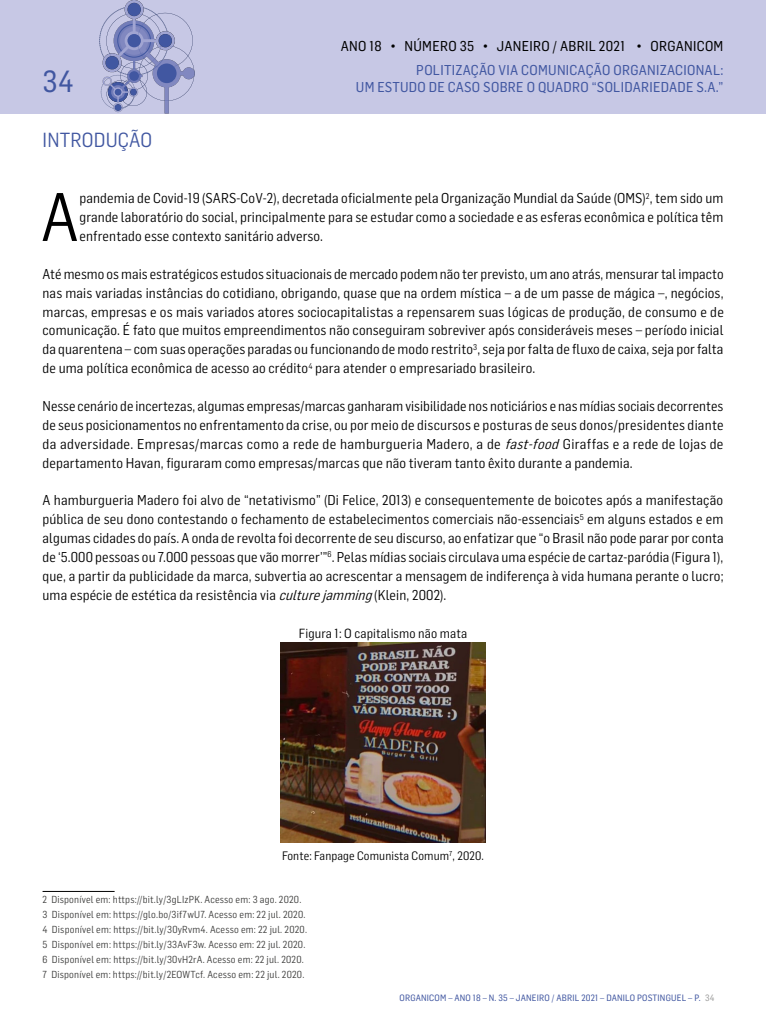
<style>
.page{position:relative;width:766px;height:1021px;background:#fff}
.page>*{position:absolute;margin:0;border:0;box-sizing:border-box;transform-origin:0 0}
.t1{font:67px "Flama Semicondensed";color:#000}
.t2{font:30px "Flama Semicondensed Basic";color:#4157a1}
.t3{font:20px "Flama Semicondensed";letter-spacing:.01em;color:#4157a1}
.t4{font:14px/18.9px "Flama Semicondensed";letter-spacing:.01em;color:#000;text-align:justify}
.t5{font:14px "Flama Semicondensed Basic";letter-spacing:.02em;color:#4157a1}
.t6{font:14px "Flama Semicondensed Basic";letter-spacing:.02em;color:#000}
.t7{font:13px "Flama Semicondensed";letter-spacing:.01em;color:#000}
.t8{font:12px "Flama Semicondensed";letter-spacing:.01em;color:#000}
.t9{font:10px/14.8px "Flama Semicondensed";letter-spacing:.02em;color:#3c3c3b}
.t10{font:9px "Flama Semicondensed Basic";letter-spacing:.02em;color:#4157a1}
.s1{font-style:italic}
.s2{color:#9d9d9c}
</style>
<div class="page">
<div style="left:0;top:0;width:765px;height:113px;background:#c7c8e5"></div>
<svg style="left:99px;top:0;width:96px;height:113px"></svg>
<img style="left:280px;top:643px;width:205px;height:199px">
<hr style="left:43px;top:890px;width:72px;height:1px;background:#000">
<p class="t6" style="left:341px;top:37px;width:384px">ANO 18 • NÚMERO 35 • JANEIRO / ABRIL 2021 • ORGANICOM</p>
<p class="t5" style="left:416px;top:61px;width:308px">POLITIZAÇÃO VIA COMUNICAÇÃO ORGANIZACIONAL:</p>
<h2 class="t2" style="left:43px;top:62px;width:33px">34</h2>
<p class="t5" style="left:356px;top:78px;width:369px">UM ESTUDO DE CASO SOBRE O QUADRO “SOLIDARIEDADE S.A.”</p>
<h3 class="t3" style="left:43px;top:127px;width:111px">INTRODUÇÃO</h3>
<h1 class="t1" style="left:41px;top:174px;width:40px">A</h1>
<p class="t4" style="left:79px;top:188px;width:645px">pandemia de Covid-19 (SARS-CoV-2), decretada oficialmente pela Organização Mundial da Saúde (OMS)<sup>2</sup>, tem sido um grande laboratório do social, principalmente para se estudar como a sociedade e as esferas econômica e política têm enfrentado esse contexto sanitário adverso.</p>
<p class="t4" style="left:43px;top:264px;width:682px">Até mesmo os mais estratégicos estudos situacionais de mercado podem não ter previsto, um ano atrás, mensurar tal impacto nas mais variadas instâncias do cotidiano, obrigando, quase que na ordem mística – a de um passe de mágica –, negócios, marcas, empresas e os mais variados atores sociocapitalistas a repensarem suas lógicas de produção, de consumo e de comunicação. É fato que muitos empreendimentos não conseguiram sobreviver após consideráveis meses – período inicial da quarentena – com suas operações paradas ou funcionando de modo restrito<sup>3</sup>, seja por falta de fluxo de caixa, seja por falta de uma política econômica de acesso ao crédito<sup>4</sup> para atender o empresariado brasileiro.</p>
<p class="t4" style="left:43px;top:396px;width:682px">Nesse cenário de incertezas, algumas empresas/marcas ganharam visibilidade nos noticiários e nas mídias sociais decorrentes de seus posicionamentos no enfrentamento da crise, ou por meio de discursos e posturas de seus donos/presidentes diante da adversidade. Empresas/marcas como a rede de hamburgueria Madero, a de <span class="s1">fast-food</span>Giraffas e a rede de lojas de departamento Havan, figuraram como empresas/marcas que não tiveram tanto êxito durante a pandemia.</p>
<p class="t4" style="left:43px;top:490px;width:682px">A hamburgueria Madero foi alvo de “netativismo” (Di Felice, 2013) e consequentemente de boicotes após a manifestação pública de seu dono contestando o fechamento de estabelecimentos comerciais não-essenciais<sup>5</sup> em alguns estados e em algumas cidades do país. A onda de revolta foi decorrente de seu discurso, ao enfatizar que “o Brasil não pode parar por conta de ‘5.000 pessoas ou 7.000 pessoas que vão morrer’”<sup>6</sup>. Pelas mídias sociais circulava uma espécie de cartaz-paródia (Figura 1), que, a partir da publicidade da marca, subvertia ao acrescentar a mensagem de indiferença à vida humana perante o lucro; uma espécie de estética da resistência via <span class="s1">culturejamming</span>(Klein, 2002).</p>
<p class="t7" style="left:299px;top:624px;width:170px">Figura 1: O capitalismo não mata</p>
<p class="t8" style="left:282px;top:848px;width:203px">Fonte: Fanpage Comunista Comum<sup>7</sup>, 2020.</p>
<p class="t9" style="left:43px;top:892px;width:266px">2 Disponível em: https://bit.ly/3gLIzPK. Acesso em: 3 ago. 2020.<br>3 Disponível em: https://glo.bo/3if7wU7. Acesso em: 22 jul. 2020.<br>4 Disponível em: https://bit.ly/30yRvm4. Acesso em: 22 jul. 2020.<br>5 Disponível em: https://bit.ly/33AvF3w. Acesso em: 22 jul. 2020.<br>6 Disponível em: https://bit.ly/30vH2rA. Acesso em: 22 jul. 2020.<br>7 Disponível em: https://bit.ly/2EOWTcf. Acesso em: 22 jul. 2020.</p>
<p class="t10" style="left:399px;top:992px;width:218px">ORGANICOM – ANO 18 – N. 35 – JANEIRO / ABRIL 2021 – DANILO</p>
<p class="t10" style="left:637px;top:992px;width:79px">POSTING UEL – P. <span class="s2">34</span></p>
</div>
